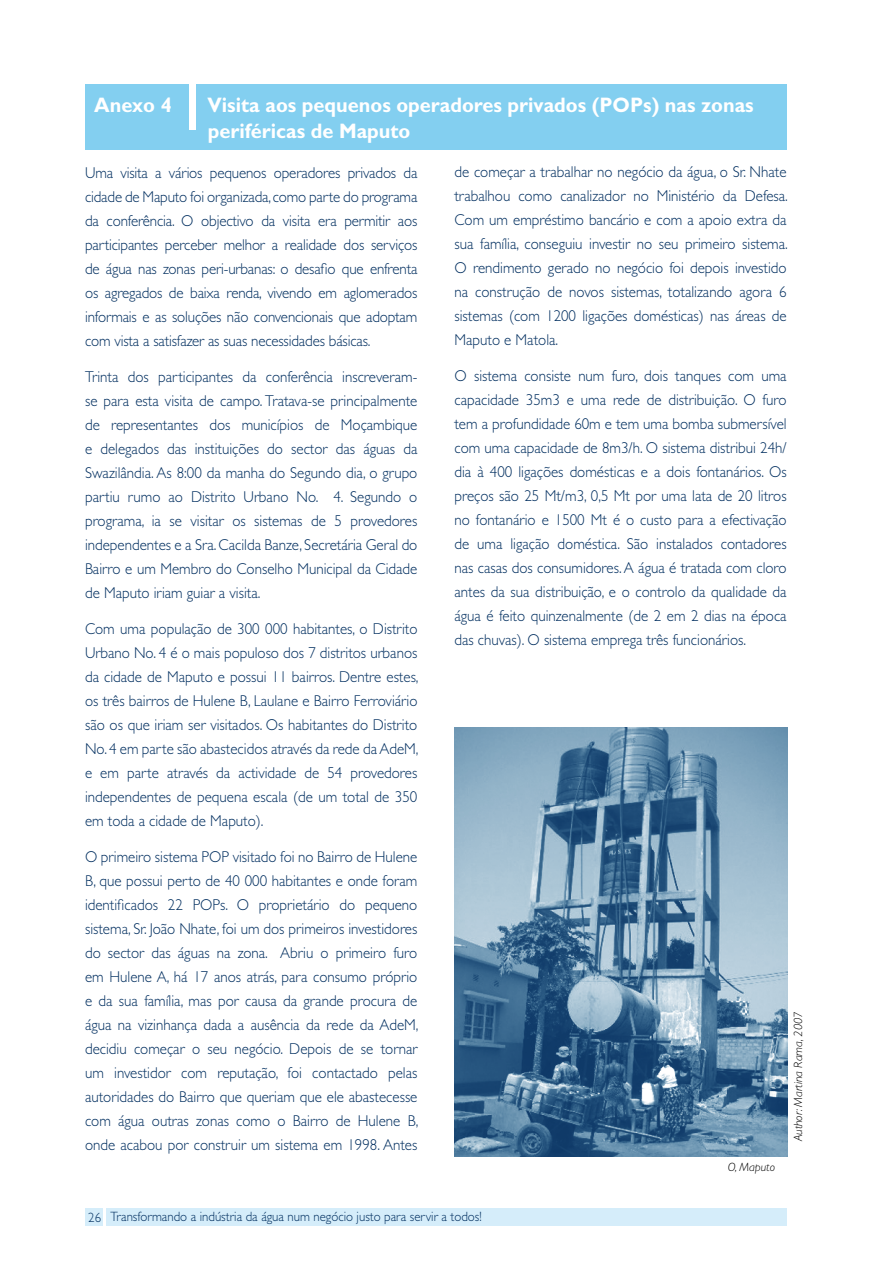
<style>
.page{position:relative;width:893px;height:1263px;background:#fff}
.page>*{position:absolute;margin:0;border:0;box-sizing:border-box;transform-origin:0 0}
.t1{font:700 21px/25.5px "Gill Sans";color:#fff;scale:.95 1}
.t2{font:300 15.75px/24px "Gill Sans";color:#002e5f;text-align:justify;scale:.95 1}
.t3{font:300 13.5px "Gill Sans";color:#002e5f;scale:.95 1}
.t4{font:italic 300 12px "Gill Sans";color:#000}
</style>
<div class="page">
<div style="left:85px;top:1208px;width:702px;height:17px;background:#d5edfa"></div>
<hr style="left:103px;top:1207px;width:3px;height:20px;background:#fff">
<img style="left:454px;top:727px;width:333px;height:430px">
<div style="left:85px;top:84px;width:702px;height:66px;background:#83cff0"></div>
<div style="left:189px;top:81px;width:7px;height:49px;background:#fff"></div>
<p class="t1" style="left:94px;top:93px;width:83px">Anexo 4</p>
<p class="t1" style="left:208px;top:93px;width:576px">Visita aos pequenos operadores privados (POPs) nas zonas periféricas de Maputo</p>
<p class="t2" style="left:85px;top:161px;width:351px">Uma visita a vários pequenos operadores privados da cidade de Maputo foi organizada, como parte do programa da conferência. O objectivo da visita era permitir aos participantes perceber melhor a realidade dos serviços de água nas zonas peri-urbanas: o desafio que enfrenta os agregados de baixa renda, vivendo em aglomerados informais e as soluções não convencionais que adoptam com vista a satisfazer as suas necessidades básicas.</p>
<p class="t2" style="left:85px;top:365px;width:351px">Trinta dos participantes da conferência inscreveram&shy;se para esta visita de campo. Tratava-se principalmente de representantes dos municípios de Moçambique e delegados das instituições do sector das águas da Swazilândia. As 8:00 da manha do Segundo dia, o grupo partiu rumo ao Distrito Urbano No. 4. Segundo o programa, ia se visitar os sistemas de 5 provedores independentes e a Sra. Cacilda Banze, Secretária Geral do Bairro e um Membro do Conselho Municipal da Cidade de Maputo iriam guiar a visita.</p>
<p class="t2" style="left:85px;top:617px;width:353px">Com uma população de 300 000 habitantes, o Distrito Urbano No. 4 é o mais populoso dos 7 distritos urbanos da cidade de Maputo e possui 11 bairros. Dentre estes, os três bairros de Hulene B, Laulane e Bairro Ferroviário são os que iriam ser visitados. Os habitantes do Distrito No. 4 em parte são abastecidos através da rede da AdeM, e em parte através da actividade de 54 provedores independentes de pequena escala (de um total de 350 em toda a cidade de Maputo).</p>
<p class="t2" style="left:85px;top:845px;width:353px">O primeiro sistema POP visitado foi no Bairro de Hulene B, que possui perto de 40 000 habitantes e onde foram identificados 22 POPs. O proprietário do pequeno sistema, Sr. João Nhate, foi um dos primeiros investidores do sector das águas na zona. Abriu o primeiro furo em Hulene A, há 17 anos atrás, para consumo próprio e da sua família, mas por causa da grande procura de água na vizinhança dada a ausência da rede da AdeM, decidiu começar o seu negócio. Depois de se tornar um investidor com reputação, foi contactado pelas autoridades do Bairro que queriam que ele abastecesse com água outras zonas como o Bairro de Hulene B, onde acabou por construir um sistema em 1998</p>
<p class="t2" style="left:377px;top:1133px;width:44px">. Antes</p>
<p class="t2" style="left:454px;top:159px;width:352px">de começar a trabalhar no negócio da água, o Sr. Nhate trabalhou como canalizador no Ministério da Defesa.<br>Com um empréstimo bancário e com a apoio extra da sua família, conseguiu investir no seu primeiro sistema.<br>O rendimento gerado no negócio foi depois investido na construção de novos sistemas, totalizando agora 6 sistemas (com 1200 ligações domésticas) nas áreas de Maputo e Matola.</p>
<p class="t2" style="left:454px;top:363px;width:351px">O sistema consiste num furo, dois tanques com uma capacidade 35 m3 e uma rede de distribuição. O furo tem a profundidade 60m e tem uma bomba submersível com uma capacidade de 8m3/h. O sistema distribui 24h/ dia à 400 ligações domésticas e a dois fontanários. Os preços são 25 Mt/m3, 0,5 Mt por uma lata de 20 litros no fontanário e 15 00 Mt é o custo para a efectivação de uma ligação doméstica. São instalados contadores nas casas dos consumidores. A água é tratada com cloro antes da sua distribuição, e o controlo da qualidade da água é feito quinzenalmente (de 2 em 2 dias na época das chuvas). O sistema emprega três funcionários.</p>
<p class="t4" style="left:728px;top:1160px;width:49px">O, Maputo</p>
<p class="t4" style="left:791px;top:1141px;width:131px;rotate:-90deg">Author: Martina Rama, 2007</p>
<p class="t3" style="left:88px;top:1208px;width:416px">26 Transformando a indústria da água num negócio justo para servir a todos!</p>
</div>
